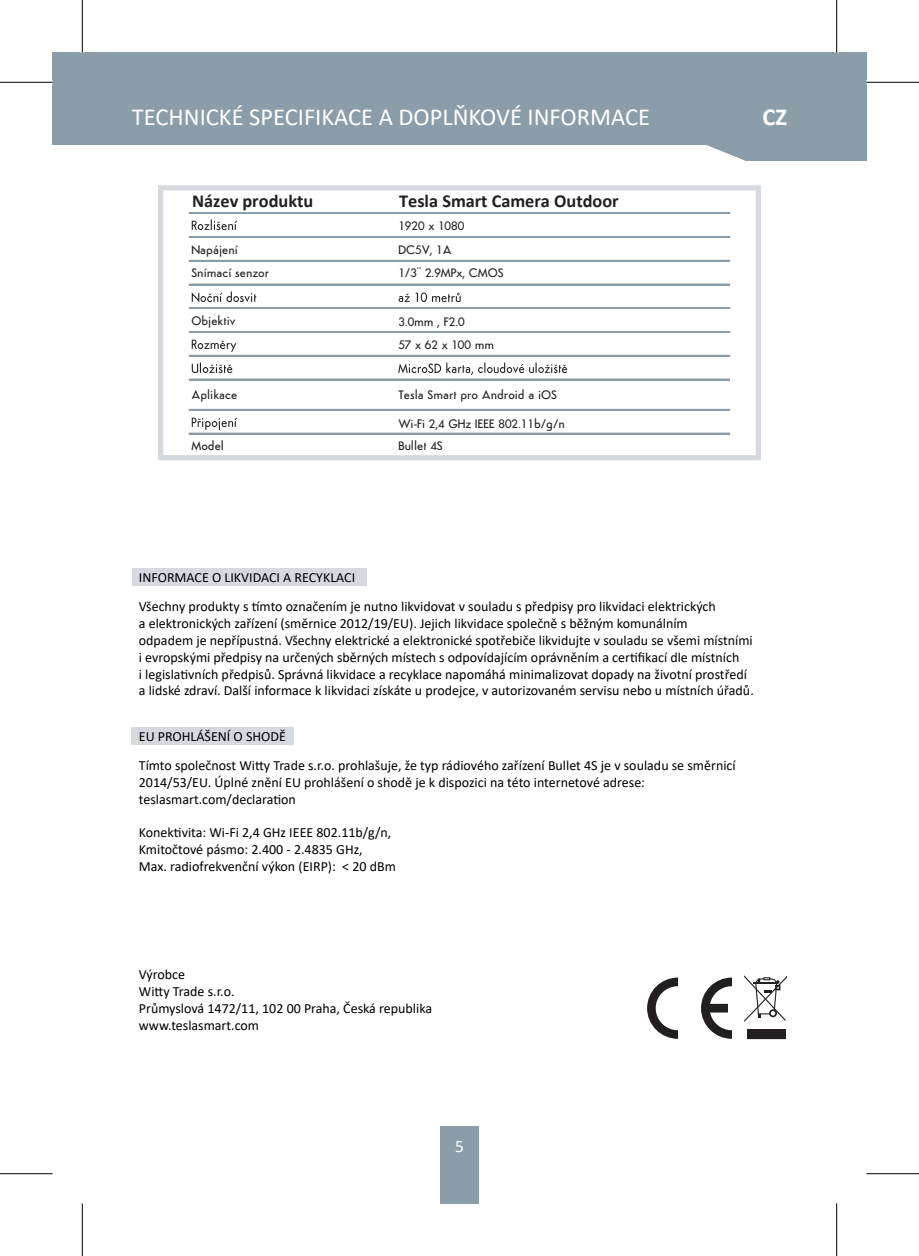
<style>
.page{position:relative;width:919px;height:1256px;background:#fff}
.page>*{position:absolute;margin:0;border:0;box-sizing:border-box;transform-origin:0 0}
.t1{font:24.5px "Calibri";color:#fff}
.t2{font:700 24.5px "Calibri";color:#fff}
.t3{font:700 18.2px "Calibri";color:#231f20}
.t4{font:17.5px "Calibri";color:#fff}
.t5{font:14px/16.8px "Calibri";color:#000001}
.t6{font:500 12.25px/22.4px "Semplicita";color:#231f20}
</style>
<div class="page">
<div style="left:52px;top:52px;width:814px;height:93px;background:#8b9da9"></div>
<svg style="left:707px;top:145px;width:38px;height:16px"></svg>
<div style="left:745px;top:135px;width:121px;height:26px;background:#8b9da9"></div>
<div style="left:440px;top:1126px;width:39px;height:77px;background:#8b9da9"></div>
<img style="left:191px;top:219px;width:46px;height:12px">
<img style="left:191px;top:291px;width:66px;height:12px">
<img style="left:398px;top:292px;width:63px;height:11px">
<img style="left:191px;top:339px;width:46px;height:13px">
<img style="left:191px;top:362px;width:42px;height:12px">
<img style="left:398px;top:362px;width:170px;height:13px">
<img style="left:191px;top:417px;width:46px;height:12px">
<hr style="left:189px;top:212px;width:540px;height:1px;background:#8a9ba9">
<hr style="left:189px;top:213px;width:541px;height:1px;background:#8a9ba9">
<hr style="left:189px;top:236px;width:541px;height:2px;background:#8a9ba9">
<hr style="left:189px;top:260px;width:541px;height:2px;background:#8a9ba9">
<hr style="left:189px;top:283px;width:540px;height:2px;background:#8a9ba9">
<hr style="left:189px;top:284px;width:541px;height:1px;background:#8a9ba9">
<hr style="left:189px;top:307px;width:540px;height:1px;background:#8a9ba9">
<hr style="left:189px;top:308px;width:541px;height:1px;background:#8a9ba9">
<hr style="left:189px;top:331px;width:541px;height:2px;background:#8a9ba9">
<hr style="left:189px;top:355px;width:541px;height:2px;background:#8a9ba9">
<hr style="left:189px;top:378px;width:540px;height:2px;background:#8a9ba9">
<hr style="left:189px;top:379px;width:541px;height:1px;background:#8a9ba9">
<hr style="left:189px;top:409px;width:541px;height:2px;background:#8a9ba9">
<hr style="left:189px;top:432px;width:540px;height:2px;background:#8a9ba9">
<hr style="left:189px;top:433px;width:541px;height:1px;background:#8a9ba9">
<div style="left:158px;top:185px;width:603px;height:275px;border:5px solid #d6dadf"></div>
<div style="left:132px;top:568px;width:234px;height:18px;background:#d6dadf"></div>
<div style="left:132px;top:727px;width:162px;height:18px;background:#d6dadf"></div>
<svg style="left:647px;top:977px;width:85px;height:62px"></svg>
<div style="left:747px;top:1029px;width:38px;height:10px;background:#231f20"></div>
<svg style="left:744px;top:975px;width:43px;height:46px"></svg>
<svg style="left:0;top:81px;width:52px;height:1px"></svg>
<svg style="left:866px;top:80px;width:53px;height:4px"></svg>
<svg style="left:0;top:1174px;width:52px;height:1px"></svg>
<svg style="left:866px;top:1174px;width:53px;height:1px"></svg>
<svg style="left:81px;top:0;width:1px;height:52px"></svg>
<svg style="left:81px;top:1203px;width:1px;height:53px"></svg>
<svg style="left:837px;top:0;width:1px;height:52px"></svg>
<svg style="left:837px;top:1203px;width:1px;height:53px"></svg>
<hr style="left:0;top:82px;width:52px;height:1px;background:#000">
<hr style="left:866px;top:82px;width:53px;height:1px;background:#000">
<hr style="left:0;top:1173px;width:52px;height:1px;background:#000">
<hr style="left:866px;top:1173px;width:53px;height:1px;background:#000">
<hr style="left:82px;top:0;width:1px;height:52px;background:#000">
<hr style="left:82px;top:1203px;width:1px;height:53px;background:#000">
<hr style="left:836px;top:0;width:1px;height:52px;background:#000">
<hr style="left:836px;top:1203px;width:1px;height:53px;background:#000">
<h1 class="t1" style="left:132px;top:100px;width:519px">TECHNICKÉ SPECIFIKACE A DOPLŇKOVÉ INFORMACE</h1>
<h1 class="t2" style="left:759px;top:99px;width:30px">ENCZ</h1>
<h2 class="t3" style="left:192px;top:188px;width:123px">Název produktu</h2>
<h2 class="t3" style="left:399px;top:188px;width:221px">Tesla Smart Camera Outdoor</h2>
<p class="t6" style="left:398px;top:214px;width:67px">1920 x 1080</p>
<p class="t6" style="left:191px;top:238px;width:48px">Napájení</p>
<p class="t6" style="left:398px;top:238px;width:55px">DC5V, 1A</p>
<p class="t6" style="left:191px;top:261px;width:79px">Snímací senzor</p>
<p class="t6" style="left:398px;top:261px;width:107px">1/3'' 2.9MPx, CMOS</p>
<p class="t6" style="left:191px;top:309px;width:45px">Objektiv</p>
<p class="t6" style="left:398px;top:310px;width:97px">3.0mm , F2.0<br>57 x 62 x 100 mm</p>
<p class="t6" style="left:191px;top:383px;width:47px">Aplikace</p>
<p class="t6" style="left:398px;top:383px;width:160px">Tesla Smart pro Android a iOS</p>
<p class="t6" style="left:398px;top:412px;width:168px">Wi-Fi 2,4 GHz IEEE 802.11b/g/n</p>
<p class="t6" style="left:191px;top:434px;width:34px">Model</p>
<p class="t6" style="left:398px;top:434px;width:46px">Bullet 4S</p>
<p class="t5" style="left:139px;top:569px;width:218px">INFORMACE O LIKVIDACI A RECYKLACI</p>
<p class="t5" style="left:139px;top:598px;width:616px">Všechny produkty s tímto označením je nutno likvidovat v souladu s předpisy pro likvidaci elektrických<br>a elektronických zařízení (směrnice 2012/19/EU). Jejich likvidace společně s běžným komunálním<br>odpadem je nepřípustná. Všechny elektrické a elektronické spotřebiče likvidujte v souladu se všemi místními i evropskými předpisy na určených sběrných místech s odpovídajícím oprávněním a certifikací dle místních<br>i legislativních předpisů. Správná likvidace a recyklace napomáhá minimalizovat dopady na životní prostředí a lidské zdraví. Další informace k likvidaci získáte u prodejce, v autorizovaném servisu nebo u místních úřadů.</p>
<p class="t5" style="left:139px;top:727px;width:148px">EU PROHLÁŠENÍ O SHODĚ</p>
<p class="t5" style="left:139px;top:757px;width:598px">Tímto společnost Witty Trade s.r.o. prohlašuje, že typ rádiového zařízení Bullet 4S je v souladu se směrnicí<br>2014/53/EU. Úplné znění EU prohlášení o shodě je k dispozici na této internetové adrese: teslasmart.com/declaration</p>
<p class="t5" style="left:139px;top:824px;width:258px">Konektivita: Wi-Fi 2,4 GHz IEEE 802.11b/g/n,<br>Kmitočtové pásmo: 2.400 - 2.4835 GHz,<br>Max. radiofrekvenční výkon (EIRP): &lt; 20 dBm</p>
<p class="t5" style="left:139px;top:966px;width:295px">Výrobce<br>Witty Trade s.r.o.<br>Průmyslová 1472/11, 102 00 Praha, Česká republika www.teslasmart.com</p>
<p class="t4" style="left:455px;top:1134px;width:10px">5</p>
</div>
